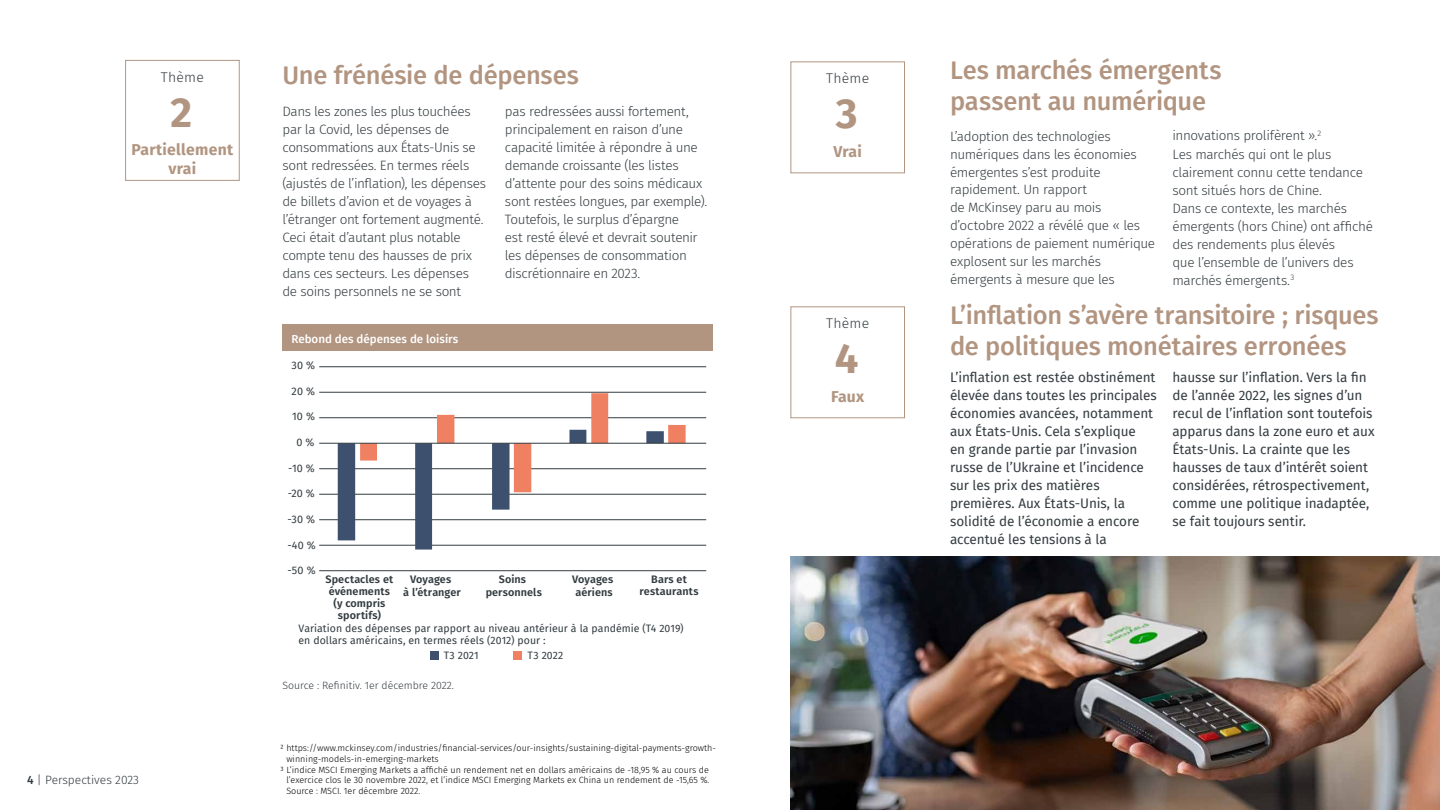
<style>
.page{position:relative;width:1440px;height:810px;background:#fff}
.page>*{position:absolute;margin:0;border:0;box-sizing:border-box;transform-origin:0 0}
.t1{font:700 41.92px "Fira Sans";color:#b19581}
.t2{font:500 25.5px/30.6px "Fira Sans";letter-spacing:-.01em;color:#b29581}
.t3{font:700 15.75px/18.9px "Fira Sans";letter-spacing:.02em;color:#b19581;text-align:center}
.t4{font:300 13.95px "Fira Sans";letter-spacing:.02em;color:#333c40}
.t5{font:300 13.5px/18px "Fira Sans";letter-spacing:-.025em;color:#333c40}
.t6{font:13.5px/18px "Fira Sans";letter-spacing:-.01em;color:#333c40}
.t7{font:300 12px "Fira Sans";color:#333c40}
.t8{font:500 11.55px "Fira Sans";color:#fff}
.t9{font:600 10.8px/12px "Fira Sans";letter-spacing:.01em;color:#333c40;text-align:center}
.t10{font:10.8px "Fira Sans";letter-spacing:.005em;color:#333c40}
.t11{font:10.5px/12.6px "Fira Sans";letter-spacing:.005em;color:#333c40}
.t12{font:300 10.5px "Fira Sans";color:#333c40}
.t13{font:300 9px "Fira Sans";color:#000}
.s1{font-weight:500}
</style>
<div class="page">
<img style="left:790px;top:556px;width:650px;height:254px">
<div style="left:790px;top:306px;width:115px;height:112px;background:#fff;border:1px solid #b19581"></div>
<div style="left:790px;top:62px;width:115px;height:111px;background:#fff;border:1px solid #b19581"></div>
<div style="left:125px;top:60px;width:115px;height:121px;background:#fff;border:1px solid #b19581"></div>
<hr style="left:319px;top:571px;width:387px;height:1px;background:#333c40">
<hr style="left:319px;top:545px;width:387px;height:1px;background:#333c40">
<hr style="left:319px;top:520px;width:387px;height:1px;background:#333c40">
<hr style="left:319px;top:494px;width:387px;height:1px;background:#333c40">
<hr style="left:319px;top:469px;width:387px;height:1px;background:#333c40">
<hr style="left:319px;top:418px;width:387px;height:1px;background:#333c40">
<hr style="left:319px;top:392px;width:387px;height:1px;background:#333c40">
<hr style="left:319px;top:367px;width:387px;height:1px;background:#333c40">
<svg style="left:338px;top:393px;width:348px;height:157px"></svg>
<hr style="left:319px;top:443px;width:387px;height:1px;background:#333c40">
<div style="left:430px;top:651px;width:8px;height:8px;background:#3d516e"></div>
<div style="left:514px;top:651px;width:8px;height:8px;background:#ef8162"></div>
<div style="left:282px;top:324px;width:430px;height:26px;background:#b19581"></div>
<p class="t4" style="left:161px;top:67px;width:45px">Thème</p>
<h1 class="t1" style="left:170px;top:77px;width:23px">2</h1>
<p class="t3" style="left:132px;top:139px;width:103px">Partiellement vrai</p>
<h2 class="t2" style="left:283px;top:58px;width:298px">Une frénésie de dépenses</h2>
<p class="t5" style="left:283px;top:103px;width:205px">Dans les zones les plus touchées par la Covid, les dépenses de consommations aux États-Unis se sont redressées. En termes réels (ajustés de l’inflation), les dépenses de billets d’avion et de voyages à l’étranger ont fortement augmenté.<br>Ceci était d’autant plus notable compte tenu des hausses de prix dans ces secteurs. Les dépenses de soins personnels ne se sont</p>
<p class="t5" style="left:505px;top:102px;width:204px">pas redressées aussi fortement, principalement en raison d’une capacité limitée à répondre à une demande croissante (les listes d’attente pour des soins médicaux sont restées longues, par exemple).<br>Toutefois, le surplus d’épargne<br>est resté élevé et devrait soutenir les dépenses de consommation discrétionnaire en 2023.</p>
<p class="t4" style="left:826px;top:69px;width:45px">Thème</p>
<h1 class="t1" style="left:836px;top:78px;width:23px">3</h1>
<p class="t3" style="left:833px;top:141px;width:30px">Vrai</p>
<h2 class="t2" style="left:950px;top:54px;width:273px">Les marchés émergents passent au numérique</h2>
<p class="t5" style="left:950px;top:127px;width:207px">L’adoption des technologies numériques dans les économies émergentes s’est produite rapidement. Un rapport<br>de McKinsey paru au mois d’octobre 2022 a révélé que « les opérations de paiement numérique explosent sur les marchés émergents à mesure que les</p>
<p class="t5" style="left:1172px;top:127px;width:202px">innovations prolifèrent ».<sup>2<br></sup>Les marchés qui ont le plus clairement connu cette tendance sont situés hors de Chine.<br>Dans ce contexte, les marchés émergents (hors Chine) ont affiché des rendements plus élevés<br>que l’ensemble de l’univers des marchés émergents.<sup>3</sup></p>
<p class="t8" style="left:291px;top:329px;width:168px">Rebond des dépenses de loisirs</p>
<p class="t10" style="left:292px;top:357px;width:25px">30 %</p>
<p class="t10" style="left:292px;top:383px;width:25px">20 %</p>
<p class="t10" style="left:292px;top:408px;width:24px">10 %</p>
<p class="t10" style="left:297px;top:434px;width:20px">0 %</p>
<p class="t10" style="left:288px;top:460px;width:28px">-10 %</p>
<p class="t10" style="left:288px;top:485px;width:29px">-20 %</p>
<p class="t10" style="left:288px;top:511px;width:29px">-30 %</p>
<p class="t10" style="left:287px;top:537px;width:30px">-40 %</p>
<p class="t4" style="left:826px;top:314px;width:45px">Thème</p>
<h1 class="t1" style="left:835px;top:323px;width:25px">4</h1>
<p class="t3" style="left:831px;top:386px;width:35px">Faux</p>
<h2 class="t2" style="left:950px;top:299px;width:430px">L’inflation s’avère transitoire ; risques de politiques monétaires erronées</h2>
<p class="t6" style="left:950px;top:368px;width:208px">L’inflation est restée obstinément élevée dans toutes les principales économies avancées, notamment aux États-Unis. Cela s’explique<br>en grande partie par l’invasion russe de l’Ukraine et l’incidence sur les prix des matières premières. Aux États-Unis, la solidité de l’économie a encore accentué les tensions à la</p>
<p class="t6" style="left:1172px;top:368px;width:204px">hausse sur l’inflation. Vers la fin de l’année 2022, les signes d’un recul de l’inflation sont toutefois apparus dans la zone euro et aux<br>États-Unis. La crainte que les hausses de taux d’intérêt soient considérées, rétrospectivement, comme une politique inadaptée, se fait toujours sentir.</p>
<p class="t10" style="left:288px;top:562px;width:29px">-50 %</p>
<p class="t9" style="left:326px;top:573px;width:69px">Spectacles et événements (y compris sportifs)</p>
<p class="t9" style="left:403px;top:572px;width:59px;line-height:13px">Voyages<br>à l’étranger</p>
<p class="t9" style="left:486px;top:572px;width:58px;line-height:13px">Soins personnels</p>
<p class="t9" style="left:572px;top:572px;width:43px;line-height:13px">Voyages aériens</p>
<p class="t9" style="left:640px;top:573px;width:60px">Bars et restaurants</p>
<p class="t11" style="left:299px;top:621px;width:386px">Variation des dépenses par rapport au niveau antérieur à la pandémie (T4 2019) en dollars américains, en termes réels (2012) pour :</p>
<p class="t11" style="left:444px;top:649px;width:37px">T3 2021</p>
<p class="t11" style="left:528px;top:649px;width:37px">T3 2022</p>
<p class="t12" style="left:283px;top:678px;width:173px">Source : Refinitiv. 1er décembre 2022.</p>
<p class="t7" style="left:27px;top:771px;width:113px"><span class="s1">4</span> | Perspectives 2023</p>
<p class="t13" style="left:280px;top:741px;width:437px">2 https://www.mckinsey.com/industries/financial-services/our-insights/sustaining-digital-payments-growth-</p>
<p class="t13" style="left:286px;top:752px;width:154px">winning-models-in-emerging-markets</p>
<p class="t13" style="left:280px;top:763px;width:430px">3 L’indice MSCI Emerging Markets a affiché un rendement net en dollars américains de -18,95 % au cours de</p>
<p class="t13" style="left:286px;top:774px;width:425px">l’exercice clos le 30 novembre 2022, et l’indice MSCI Emerging Markets ex China un rendement de -15,65 %.</p>
<p class="t13" style="left:286px;top:785px;width:135px">Source : MSCI. 1er décembre 2022.</p>
</div>
